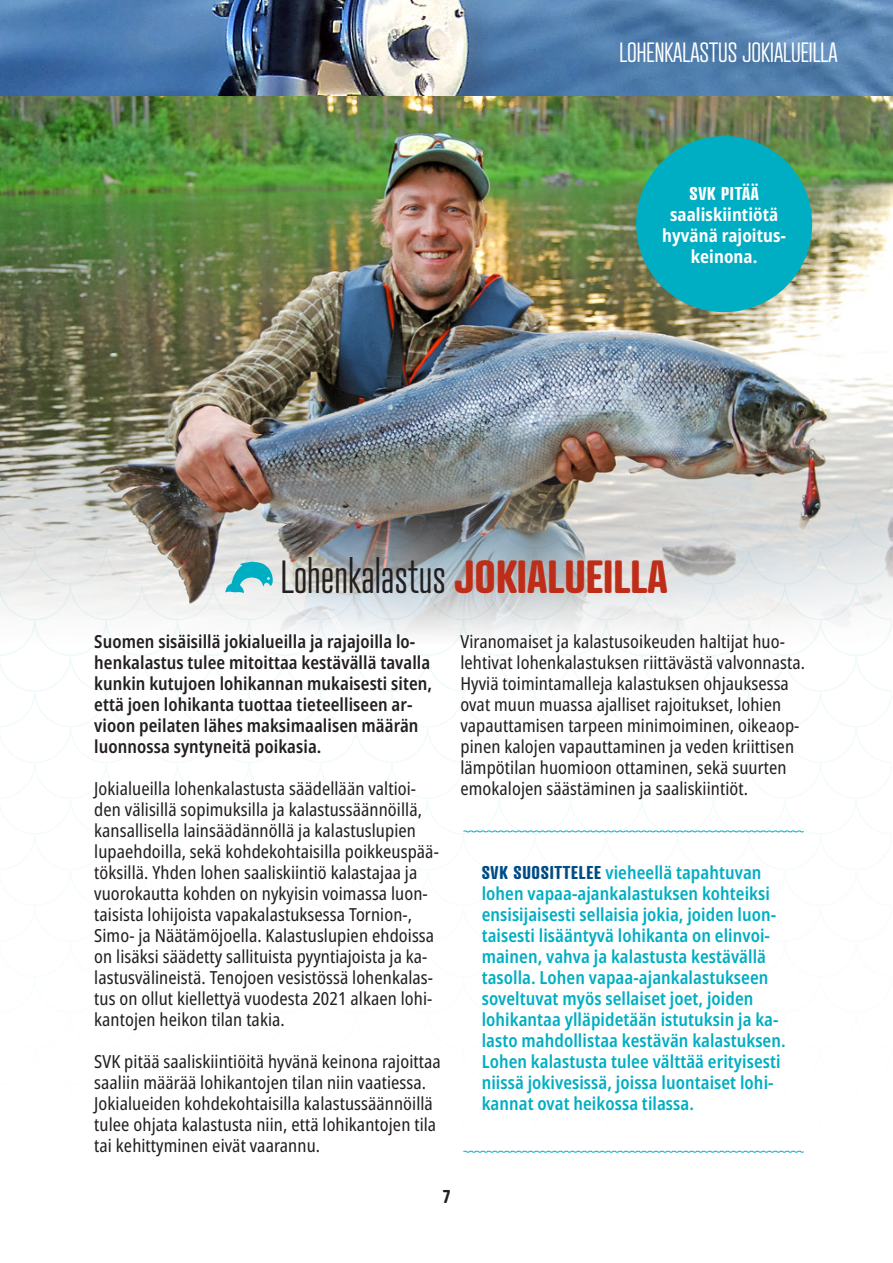
<style>
.page{position:relative;width:893px;height:1263px;background:#fff}
.page>*{position:absolute;margin:0;border:0;box-sizing:border-box;transform-origin:0 0}
.UUSIotsikko_02{font:300 45px "Atrament";color:#231f20}
.UUSIotsikko_02-2{font:300 27px "Atrament";color:#fff}
.UUSIkainalo_teksti{font:condensed 18px/21px "Noto Sans";letter-spacing:.005em;color:#231f20}
.UUSIkainalo_teksti-2{font:600 condensed 18px/21px "Noto Sans";letter-spacing:.005em;color:#00aec3}
.UUSIkainalo_teksti-3{font:600 condensed 18px/21px "Noto Sans";letter-spacing:.005em;color:#231f20}
.UUSIkainalo_teksti-4{font:700 condensed 18px/21px "Noto Sans";letter-spacing:.005em;color:#fff;text-align:center}
.t1{font:700 18px "Atrament";color:#231f20}
.s1{font-family:"Atrament";font-stretch:normal}
.s2{font-weight:700;color:#be2d18}
.s3{font-family:"Atrament";font-weight:700;font-stretch:normal;color:#004b84}
</style>
<div class="page">
<img style="left:0;top:96px;width:893px;height:556px">
<img style="left:0;top:0;width:893px;height:96px">
<svg style="left:225px;top:561px;width:50px;height:32px"></svg>
<svg style="left:463px;top:830px;width:341px;height:3px"></svg>
<svg style="left:463px;top:1150px;width:341px;height:3px"></svg>
<div style="left:636px;top:136px;width:176px;height:176px;background:#00aec3;border-radius:50%"></div>
<p class="UUSIotsikko_02-2" style="left:619px;top:36px;width:220px">LOHENKALASTUS JOKIALUEILLA</p>
<p class="UUSIkainalo_teksti-4" style="left:662px;top:183px;width:126px"><span class="s1">SVK PITÄÄ </span>saaliskiintiötä hyvänä rajoitus&shy;keinona.</p>
<p class="UUSIotsikko_02" style="left:281px;top:550px;width:388px">Lohenkalastus <span class="s2">JOKIALUEILLA</span></p>
<p class="UUSIkainalo_teksti-3" style="left:94px;top:631px;width:339px">Suomen sisäisillä jokialueilla ja rajajoilla lo&shy;henkalastus tulee mitoittaa kestävällä tavalla kunkin kutujoen lohikannan mukaisesti siten, että joen lohikanta tuottaa tieteelliseen ar&shy;vioon peilaten lähes maksimaalisen määrän luonnossa syntyneitä poikasia.</p>
<p class="UUSIkainalo_teksti" style="left:94px;top:778px;width:346px">Jokialueilla lohenkalastusta säädellään valtioi&shy;den välisillä sopimuksilla ja kalastussäännöillä, kansallisella lainsäädännöllä ja kalastuslupien lupaehdoilla, sekä kohdekohtaisilla poikkeuspää&shy;töksillä. Yhden lohen saaliskiintiö kalastajaa ja vuorokautta kohden on nykyisin voimassa luon&shy;taisista lohijoista vapakalastuksessa Tornion-, Simo- ja Näätämöjoella. Kalastuslupien ehdoissa on lisäksi säädetty sallituista pyyntiajoista ja ka&shy;lastusvälineistä. Tenojoen vesistössä lohenkalas&shy;tus on ollut kiellettyä vuodesta 2021 alkaen lohi&shy;kantojen heikon tilan takia.</p>
<p class="UUSIkainalo_teksti" style="left:94px;top:1051px;width:348px">SVK pitää saaliskiintiöitä hyvänä keinona rajoittaa saaliin määrää lohikantojen tilan niin vaatiessa.<br>Jokialueiden kohdekohtaisilla kalastussäännöillä tulee ohjata kalastusta niin, että lohikantojen tila tai kehittyminen eivät vaarannu.</p>
<p class="UUSIkainalo_teksti" style="left:460px;top:631px;width:346px">Viranomaiset ja kalastusoikeuden haltijat huo&shy;lehtivat lohenkalastuksen riittävästä valvonnasta.<br>Hyviä toimintamalleja kalastuksen ohjauksessa ovat muun muassa ajalliset rajoitukset, lohien vapauttamisen tarpeen minimoiminen, oikeaop&shy;pinen kalojen vapauttaminen ja veden kriittisen lämpötilan huomioon ottaminen, sekä suurten emokalojen säästäminen ja saaliskiintiöt.</p>
<p class="UUSIkainalo_teksti-2" style="left:482px;top:862px;width:305px"><span class="s3">SVK SUOSITTELEE</span> vieheellä tapahtuvan lohen vapaa-ajankalastuksen kohteiksi ensisijaisesti sellaisia jokia, joiden luon&shy;taisesti lisääntyvä lohikanta on elinvoi&shy;mainen, vahva ja kalastusta kestävällä tasolla. Lohen vapaa-ajankalastukseen soveltuvat myös sellaiset joet, joiden lohikantaa ylläpidetään istutuksin ja ka&shy;lasto mahdollistaa kestävän kalastuksen.<br>Lohen kalastusta tulee välttää erityisesti niissä jokivesissä, joissa luontaiset lohi&shy;kannat ovat heikossa tilassa.</p>
<p class="t1" style="left:443px;top:1184px;width:9px">7</p>
</div>
